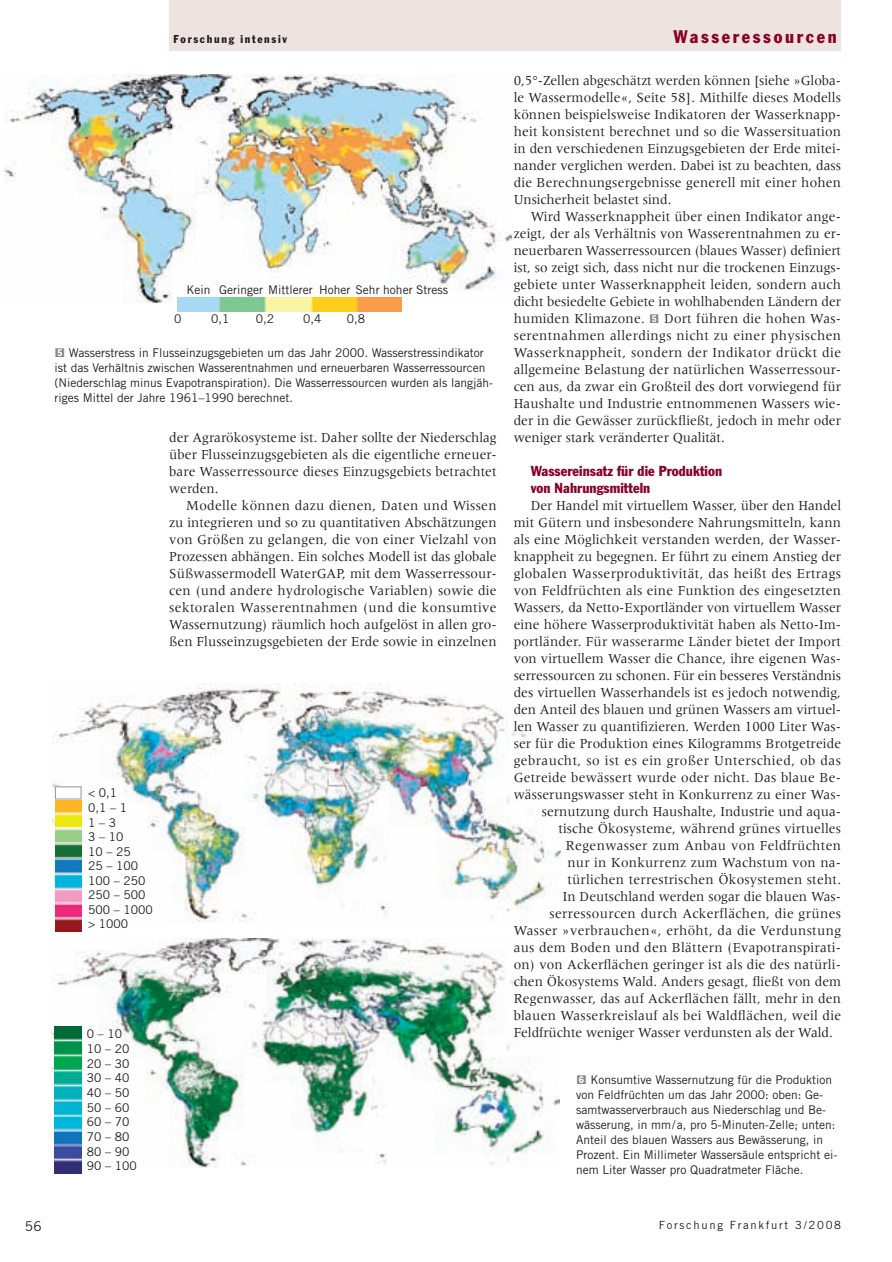
<style>
.page{position:relative;width:892px;height:1262px;background:#fff}
.page>*{position:absolute;margin:0;border:0;box-sizing:border-box;transform-origin:0 0}
.t1{font:condensed 18px "Franklin Gothic";letter-spacing:.15em;color:#8b0128}
.t2{font:14.25px/17px "Meridien";letter-spacing:.01em;color:#231f20;text-align:justify;scale:.95 1}
.t3{font:condensed 14.25px/17px "Franklin Gothic";letter-spacing:.005em;color:#8b0128}
.t4{font:14.25px "Meridien";letter-spacing:.035em;color:#231f20;scale:.95 1}
.t5{font:13.5px "Trade Gothic";color:#231f20}
.t6{font:12px/14.5px "Trade Gothic";color:#231f20}
.t7{font:11.25px "Trade Gothic";letter-spacing:.15em;color:#231f20}
.t8{font:condensed 11.25px "Franklin Gothic";letter-spacing:.15em;color:#231f20}
.s1{font-family:"Gothic Ziff";font-weight:500;font-size:12px;color:#81898e}
.s2{font-family:"Gothic Ziff";font-weight:500;color:#81898e}
</style>
<div class="page">
<div style="left:169px;top:0;width:672px;height:51px;background:#ede3e1"></div>
<img style="left:53px;top:683px;width:507px;height:239px">
<img style="left:51px;top:938px;width:509px;height:229px">
<img style="left:55px;top:801px;width:26px;height:130px">
<img style="left:55px;top:1026px;width:26px;height:147px">
<div style="left:55px;top:787px;width:26px;height:12px;background:#fff"></div>
<div style="left:55px;top:786px;width:26px;height:13px;border:1px solid #939598"></div>
<img style="left:5px;top:75px;width:507px;height:228px">
<img style="left:177px;top:298px;width:224px;height:13px">
<p class="t8" style="left:173px;top:35px;width:115px">Forschung intensiv</p>
<p class="t1" style="left:673px;top:30px;width:165px">Wasseressourcen</p>
<p class="t2" style="left:514px;top:73px;width:346px">0,5°-Zellen abgeschätzt werden können [siehe »Globa&shy;le Wassermodelle«, Seite 58]. Mithilfe dieses Modells können beispielsweise Indikatoren der Wasserknapp&shy;heit konsistent berechnet und so die Wassersituation in den verschiedenen Einzugsgebieten der Erde mitei&shy;nander verglichen werden. Dabei ist zu beachten, dass die Berechnungsergebnisse generell mit einer hohen Unsicherheit belastet sind.</p>
<p class="t2" style="left:514px;top:209px;width:346px;text-indent:17px">Wird Wasserknappheit über einen Indikator ange&shy;zeigt, der als Verhältnis von Wasserentnahmen zu er&shy;neuerbaren Wasserressourcen (blaues Wasser) definiert ist, so zeigt sich, dass nicht nur die trockenen Einzugs&shy;gebiete unter Wasserknappheit leiden, sondern auch dicht besiedelte Gebiete in wohlhabenden Ländern der humiden Klimazone. <span class="s1">5</span> Dort führen die hohen Was&shy;serentnahmen allerdings nicht zu einer physischen Wasserknappheit, sondern der Indikator drückt die allgemeine Belastung der natürlichen Wasserressour&shy;cen aus, da zwar ein Großteil des dort vorwiegend für Haushalte und Industrie entnommenen Wassers wie&shy;der in die Gewässer zurückfließt, jedoch in mehr oder weniger stark veränderter Qualität.</p>
<p class="t3" style="left:531px;top:464px;width:193px">Wassereinsatz für die Produktion von Nahrungsmitteln</p>
<p class="t2" style="left:531px;top:498px;width:328px">Der Handel mit virtuellem Wasser, über den Handel</p>
<p class="t2" style="left:514px;top:515px;width:346px">mit Gütern und insbesondere Nahrungsmitteln, kann</p>
<p class="t2" style="left:514px;top:532px;width:346px">als eine Möglichkeit verstanden werden, der Wasser-</p>
<p class="t2" style="left:514px;top:549px;width:346px">knappheit zu begegnen. Er führt zu einem Anstieg der</p>
<p class="t2" style="left:514px;top:566px;width:346px">globalen Wasserproduktivität, das heißt des Ertrags</p>
<p class="t2" style="left:514px;top:583px;width:346px">von Feldfrüchten als eine Funktion des eingesetzten</p>
<p class="t2" style="left:514px;top:600px;width:346px">Wassers, da Netto-Exportländer von virtuellem Wasser</p>
<p class="t2" style="left:514px;top:617px;width:346px">eine höhere Wasserproduktivität haben als Netto-Im-</p>
<p class="t2" style="left:514px;top:634px;width:346px">portländer. Für wasserarme Länder bietet der Import</p>
<p class="t2" style="left:514px;top:651px;width:346px">von virtuellem Wasser die Chance, ihre eigenen Was-</p>
<p class="t2" style="left:514px;top:668px;width:346px">serressourcen zu schonen. Für ein besseres Verständnis</p>
<p class="t2" style="left:514px;top:685px;width:346px">des virtuellen Wasserhandels ist es jedoch notwendig,</p>
<p class="t2" style="left:514px;top:702px;width:346px">den Anteil des blauen und grünen Wassers am virtuel-</p>
<p class="t2" style="left:514px;top:719px;width:346px">len Wasser zu quantifizieren. Werden 1000 Liter Was-</p>
<p class="t2" style="left:514px;top:736px;width:346px">ser für die Produktion eines Kilogramms Brotgetreide</p>
<p class="t4" style="left:514px;top:755px;width:346px">gebraucht, so ist es ein großer Unterschied, ob das</p>
<p class="t2" style="left:514px;top:770px;width:346px">Getreide bewässert wurde oder nicht. Das blaue Be-</p>
<p class="t2" style="left:514px;top:787px;width:346px">wässerungswasser steht in Konkurrenz zu einer Was-</p>
<p class="t2" style="left:542px;top:804px;width:316px">sernutzung durch Haushalte, Industrie und aqua-</p>
<p class="t2" style="left:558px;top:821px;width:299px">tische Ökosysteme, während grünes virtuelles</p>
<p class="t2" style="left:566px;top:838px;width:291px">Regenwasser zum Anbau von Feldfrüchten</p>
<p class="t2" style="left:567px;top:855px;width:290px">nur in Konkurrenz zum Wachstum von na-</p>
<p class="t2" style="left:567px;top:872px;width:290px">türlichen terrestrischen Ökosystemen steht.</p>
<p class="t2" style="left:563px;top:889px;width:294px">In Deutschland werden sogar die blauen Was-</p>
<p class="t2" style="left:549px;top:906px;width:309px">serressourcen durch Ackerflächen, die grünes</p>
<p class="t2" style="left:514px;top:923px;width:346px">Wasser »verbrauchen«, erhöht, da die Verdunstung</p>
<p class="t2" style="left:514px;top:940px;width:346px">aus dem Boden und den Blättern (Evapotranspirati-</p>
<p class="t2" style="left:514px;top:957px;width:346px">on) von Ackerflächen geringer ist als die des natürli-</p>
<p class="t2" style="left:514px;top:974px;width:346px">chen Ökosystems Wald. Anders gesagt, fließt von dem</p>
<p class="t2" style="left:514px;top:991px;width:346px">Regenwasser, das auf Ackerflächen fällt, mehr in den</p>
<p class="t2" style="left:514px;top:1008px;width:346px">blauen Wasserkreislauf als bei Waldflächen, weil die</p>
<p class="t2" style="left:514px;top:1025px;width:337px">Feldfrüchte weniger Wasser verdunsten als der Wald.</p>
<p class="t6" style="left:187px;top:283px;width:263px">Kein Geringer Mittlerer Hoher Sehr hoher Stress</p>
<p class="t6" style="left:174px;top:312px;width:9px">0</p>
<p class="t6" style="left:211px;top:312px;width:20px">0,1</p>
<p class="t6" style="left:256px;top:312px;width:20px">0,2</p>
<p class="t6" style="left:303px;top:312px;width:20px">0,4</p>
<p class="t6" style="left:347px;top:312px;width:20px">0,8</p>
<p class="t6" style="left:54px;top:346px;width:440px"><span class="s2">5</span> Wasserstress in Flusseinzugsgebieten um das Jahr 2000. Wasserstressindikator ist das Verhältnis zwischen Wasserentnahmen und erneuerbaren Wasserressourcen (Niederschlag minus Evapotranspiration). Die Wasserressourcen wurden als langjäh&shy;riges Mittel der Jahre 1961–1990 berechnet.</p>
<p class="t2" style="left:169px;top:430px;width:346px">der Agrarökosysteme ist. Daher sollte der Niederschlag über Flusseinzugsgebieten als die eigentliche erneuer&shy;bare Wasserressource dieses Einzugsgebiets betrachtet werden.</p>
<p class="t2" style="left:169px;top:498px;width:346px;text-indent:17px">Modelle können dazu dienen, Daten und Wissen zu integrieren und so zu quantitativen Abschätzungen von Größen zu gelangen, die von einer Vielzahl von Prozessen abhängen. Ein solches Modell ist das globale Süßwassermodell WaterGAP, mit dem Wasserressour&shy;cen (und andere hydrologische Variablen) sowie die sektoralen Wasserentnahmen (und die konsumtive Wassernutzung) räumlich hoch aufgelöst in allen gro&shy;ßen Flusseinzugsgebieten der Erde sowie in einzelnen</p>
<p class="t6" style="left:88px;top:787px;width:66px">&lt; 0,1<br>0,1 – 1<br>1 – 3<br>3 – 10<br>10 – 25<br>25 – 100<br>100 – 250<br>250 – 500<br>500 – 1000 &gt; 1000</p>
<p class="t6" style="left:87px;top:1027px;width:51px">0 – 10<br>10 – 20<br>20 – 30<br>30 – 40<br>40 – 50<br>50 – 60<br>60 – 70<br>70 – 80<br>80 – 90<br>90 – 100</p>
<p class="t6" style="left:576px;top:1074px;width:263px"><span class="s2">6</span> Konsumtive Wassernutzung für die Produktion von Feldfrüchten um das Jahr 2000: oben: Ge&shy;samtwasserverbrauch aus Niederschlag und Be&shy;wässerung, in mm/a, pro 5-Minuten-Zelle; unten:<br>Anteil des blauen Wassers aus Bewässerung, in Prozent. Ein Millimeter Wassersäule entspricht ei&shy;nem Liter Wasser pro Quadratmeter Fläche.</p>
<p class="t5" style="left:25px;top:1221px;width:18px">56</p>
<p class="t7" style="left:659px;top:1221px;width:184px">Forschung Frankfurt 3/2008</p>
</div>
